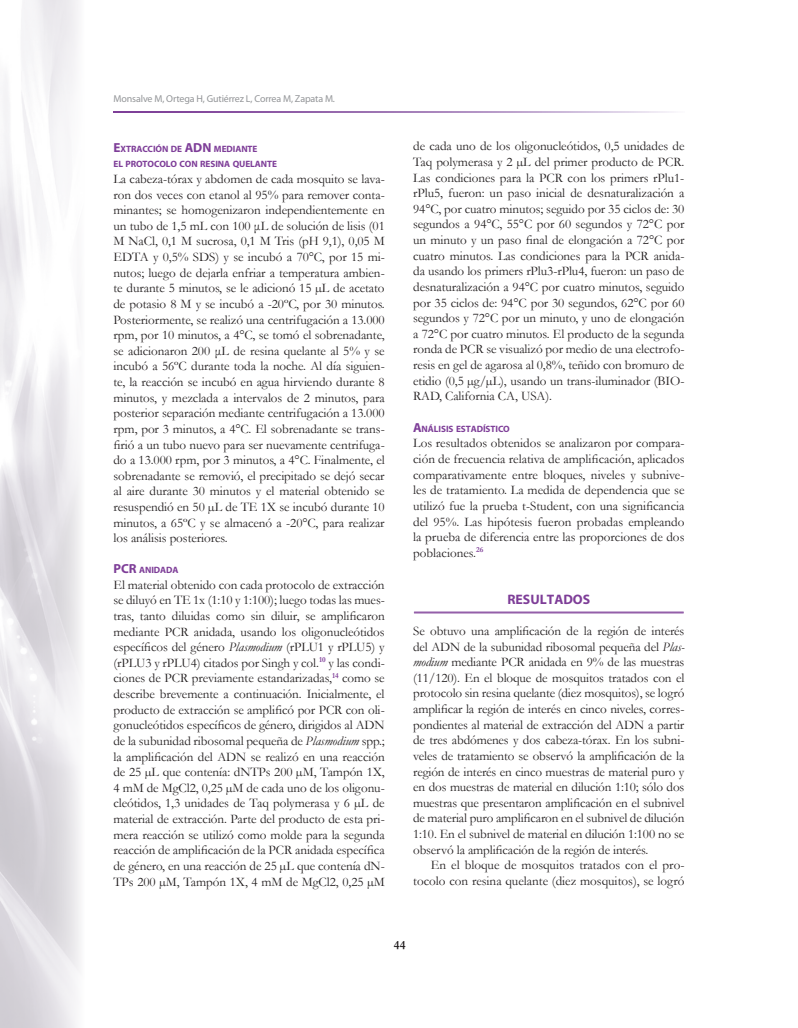
<style>
.page{position:relative;width:798px;height:1028px;background:#fff}
.page>*{position:absolute;margin:0;border:0;box-sizing:border-box;transform-origin:0 0}
.t1{font:700 13.75px "Myriad Pro";color:#7e3e98}
.t2{font:13.12px/15.6px "Garamond";letter-spacing:-.005em;color:#231f20;text-align:justify}
.t3{font:700 12.5px "Garamond";color:#231f20}
.t4{font:10px "Myriad Pro";letter-spacing:-.015em;color:#939598}
.t5{font:700 9.12px/15.6px "Myriad Pro";letter-spacing:-.005em;color:#7e3e98}
.s1{font-size:13.12px}
.s2{font-style:italic}
</style>
<div class="page">
<hr style="left:414px;top:612px;width:269px;height:1px;background:#7e3e98">
<svg style="left:113px;top:111px;width:561px;height:2px"></svg>
<img style="left:0;top:0;width:81px;height:1028px">
<p class="t4" style="left:113px;top:93px;width:223px">Monsalve M, Ortega H, Gutiérrez L, Correa M, Zapata M.</p>
<p class="t5" style="left:113px;top:140px;width:165px"><span class="s1">E</span>XTRACCIÓN DE <span class="s1">ADN</span> MEDIANTE<br>EL PROTOCOLO CON RESINA QUELANTE</p>
<p class="t2" style="left:113px;top:171px;width:273px">La cabeza-tórax y abdomen de cada mosquito se lava&shy;ron dos veces con etanol al 95% para remover conta&shy;minantes; se homogenizaron independientemente en un tubo de 1,5 mL con 100 μL de solución de lisis (01<br>M NaCl, 0,1 M sucrosa, 0,1 M Tris (pH 9,1), 0,05 M EDTA y 0,5% SDS) y se incubó a 70°C, por 15 mi&shy;nutos; luego de dejarla enfriar a temperatura ambien&shy;te durante 5 minutos, se le adicionó 15 µL de acetato de potasio 8 M y se incubó a -20ºC, por 30 minutos.<br>Posteriormente, se realizó una centrifugación a 13.000 rpm, por 10 minutos, a 4°C, se tomó el sobrenadante, se adicionaron 200 μL de resina quelante al 5% y se incubó a 56ºC durante toda la noche. Al día siguien&shy;te, la reacción se incubó en agua hirviendo durante 8 minutos, y mezclada a intervalos de 2 minutos, para posterior separación mediante centrifugación a 13.000 rpm, por 3 minutos, a 4°C. El sobrenadante se trans&shy;firió a un tubo nuevo para ser nuevamente centrifuga&shy;do a 13.000 rpm, por 3 minutos, a 4°C. Finalmente, el sobrenadante se removió, el precipitado se dejó secar al aire durante 30 minutos y el material obtenido se resuspendió en 50 µL de TE 1X se incubó durante 10 minutos, a 65ºC y se almacenó a -20°C, para realizar los análisis posteriores.</p>
<p class="t5" style="left:113px;top:562px;width:67px"><span class="s1">PCR</span> ANIDADA</p>
<p class="t2" style="left:113px;top:576px;width:273px">El material obtenido con cada protocolo de extracción se diluyó en TE 1x (1:10 y 1:100); luego todas las mues&shy;tras, tanto diluidas como sin diluir, se amplificaron mediante PCR anidada, usando los oligonucleótidos específicos del género <span class="s2">Plasmodium</span> (rPLU1 y rPLU5) y (rPLU3 y rPLU4) citados por Singh y col.<sup>10</sup> y las condi&shy;ciones de PCR previamente estandarizadas,<sup>14</sup> como se describe brevemente a continuación. Inicialmente, el producto de extracción se amplificó por PCR con oli&shy;gonucleótidos específicos de género, dirigidos al ADN de la subunidad ribosomal pequeña de <span class="s2">Plasmodium</span> spp.; la amplificación del ADN se realizó en una reacción de 25 µL que contenía: dNTPs 200 µM, Tampón 1X, 4 mM de MgCl2, 0,25 µM de cada uno de los oligonu&shy;cleótidos, 1,3 unidades de Taq polymerasa y 6 µL de material de extracción. Parte del producto de esta pri&shy;mera reacción se utilizó como molde para la segunda reacción de amplificación de la PCR anidada específica de género, en una reacción de 25 µL que contenía dN-TPs 200 µM, Tampón 1X, 4 mM de MgCl2, 0,25 µM</p>
<p class="t2" style="left:413px;top:138px;width:273px">de cada uno de los oligonucleótidos, 0,5 unidades de Taq polymerasa y 2 µL del primer producto de PCR.<br>Las condiciones para la PCR con los primers rPlu1- rPlu5, fueron: un paso inicial de desnaturalización a 94°C, por cuatro minutos; seguido por 35 ciclos de: 30 segundos a 94°C, 55°C por 60 segundos y 72°C por un minuto y un paso final de elongación a 72°C por cuatro minutos. Las condiciones para la PCR anida&shy;da usando los primers rPlu3-rPlu4, fueron: un paso de desnaturalización a 94°C por cuatro minutos, seguido por 35 ciclos de: 94°C por 30 segundos, 62°C por 60 segundos y 72°C por un minuto, y uno de elongación a 72°C por cuatro minutos. El producto de la segunda ronda de PCR se visualizó por medio de una electrofo&shy;resis en gel de agarosa al 0,8%, teñido con bromuro de etidio (0,5 µg/µL), usando un trans-iluminador (BIO-RAD, California CA, USA).</p>
<p class="t5" style="left:413px;top:420px;width:98px"><span class="s1">A</span>NÁLISIS ESTADÍSTICO</p>
<p class="t2" style="left:413px;top:435px;width:273px">Los resultados obtenidos se analizaron por compara&shy;ción de frecuencia relativa de amplificación, aplicados comparativamente entre bloques, niveles y subnive&shy;les de tratamiento. La medida de dependencia que se utilizó fue la prueba t-Student, con una significancia del 95%. Las hipótesis fueron probadas empleando la prueba de diferencia entre las proporciones de dos poblaciones.<sup>26</sup></p>
<p class="t1" style="left:507px;top:590px;width:75px">RESULTADOS</p>
<p class="t2" style="left:413px;top:622px;width:273px">Se obtuvo una amplificación de la región de interés del ADN de la subunidad ribosomal pequeña del <span class="s2">Plas&shy;modium</span> mediante PCR anidada en 9% de las muestras (11/120). En el bloque de mosquitos tratados con el protocolo sin resina quelante (diez mosquitos), se logró amplificar la región de interés en cinco niveles, corres&shy;pondientes al material de extracción del ADN a partir de tres abdómenes y dos cabeza-tórax. En los subni&shy;veles de tratamiento se observó la amplificación de la región de interés en cinco muestras de material puro y en dos muestras de material en dilución 1:10; sólo dos muestras que presentaron amplificación en el subnivel de material puro amplificaron en el subnivel de dilución 1:10. En el subnivel de material en dilución 1:100 no se observó la amplificación de la región de interés.</p>
<p class="t2" style="left:413px;top:857px;width:273px;text-align:right">En el bloque de mosquitos tratados con el pro&shy;tocolo con resina quelante (diez mosquitos), se logró</p>
<p class="t3" style="left:393px;top:936px;width:13px">44</p>
</div>
